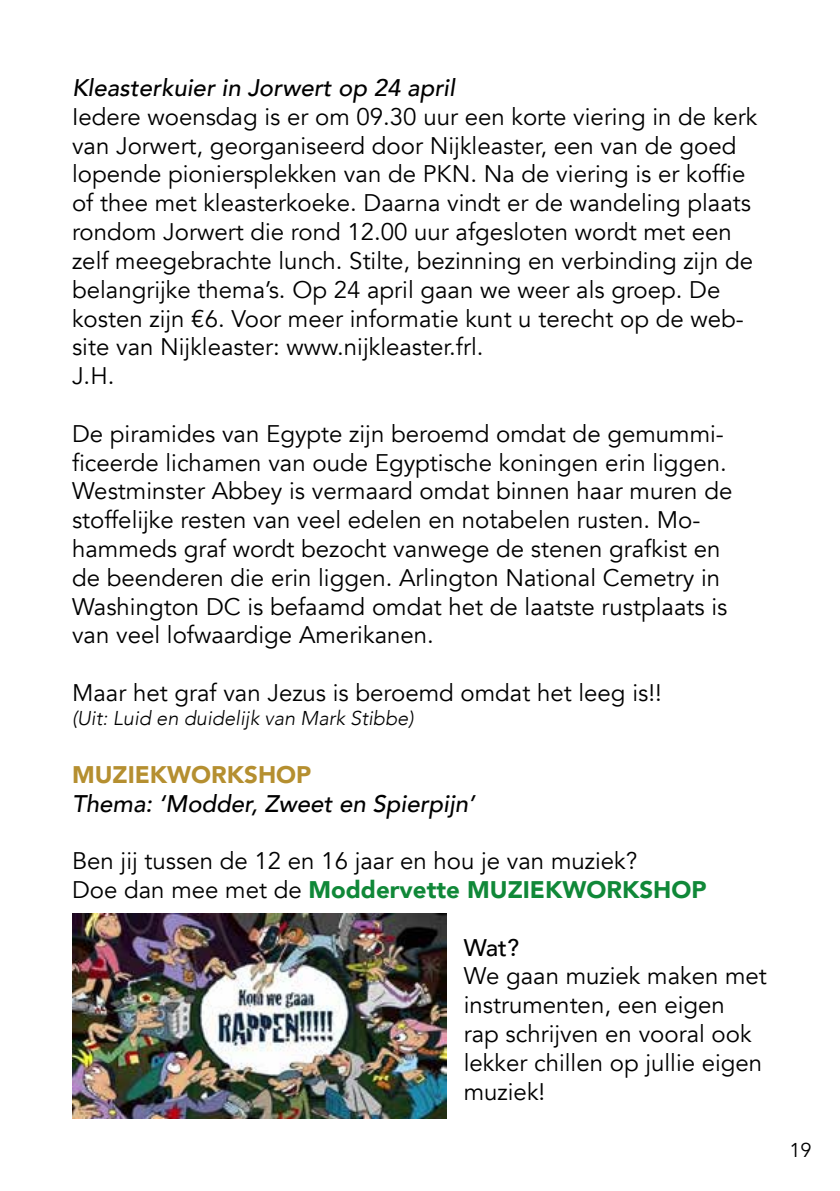
<style>
.page{position:relative;width:840px;height:1191px;background:#fff}
.page>*{position:absolute;margin:0;border:0;box-sizing:border-box;transform-origin:0 0}
.t1{font:24px/28.8px "Avenir";color:#000}
.t2{font:italic 500 24px "Avenir";color:#000}
.t3{font:900 24px "Avenir";color:#b58f30}
.t4{font:500 24px "Avenir";color:#000}
.t5{font:italic 300 20px "Avenir";color:#000}
.t6{font:20px "Avenir";color:#000}
.s1{font-weight:900;color:#108838}
</style>
<div class="page">
<img style="left:72px;top:913px;width:374px;height:206px">
<p class="t2" style="left:72px;top:73px;width:384px">Kleasterkuier in Jorwert op 24 april</p>
<p class="t1" style="left:72px;top:103px;width:686px">Iedere woensdag is er om 09.30 uur een korte viering in de kerk van Jorwert, georganiseerd door Nijkleaster, een van de goed lopende pioniersplekken van de PKN. Na de viering is er koffie of thee met kleasterkoeke. Daarna vindt er de wandeling plaats rondom Jorwert die rond 12.00 uur afgesloten wordt met een zelf meegebrachte lunch. Stilte, bezinning en verbinding zijn de belangrijke thema’s. Op 24 april gaan we weer als groep. De kosten zijn €6. Voor meer informatie kunt u terecht op de web&shy;site van Nijkleaster: www.nijkleaster.frl.<br>J.H.</p>
<p class="t1" style="left:72px;top:419px;width:661px">De piramides van Egypte zijn beroemd omdat de gemummi&shy;ficeerde lichamen van oude Egyptische koningen erin liggen.<br>Westminster Abbey is vermaard omdat binnen haar muren de stoffelijke resten van veel edelen en notabelen rusten. Mo&shy;hammeds graf wordt bezocht vanwege de stenen grafkist en de beenderen die erin liggen. Arlington National Cemetry in Washington DC is befaamd omdat het de laatste rustplaats is van veel lofwaardige Amerikanen.</p>
<p class="t1" style="left:72px;top:679px;width:590px">Maar het graf van Jezus is beroemd omdat het leeg is!!</p>
<p class="t5" style="left:72px;top:706px;width:343px">(Uit: Luid en duidelijk van Mark Stibbe)</p>
<p class="t3" style="left:72px;top:753px;width:241px">MUZIEKWORKSHOP</p>
<p class="t2" style="left:72px;top:789px;width:404px">Thema: ‘Modder, Zweet en Spierpijn’</p>
<p class="t1" style="left:72px;top:847px;width:635px">Ben jij tussen de 12 en 16 jaar en hou je van muziek?<br>Doe dan mee met de <span class="s1">Moddervette MUZIEKWORKSHOP</span></p>
<p class="t4" style="left:463px;top:926px;width:57px">Wat?</p>
<p class="t1" style="left:463px;top:962px;width:304px">We gaan muziek maken met instrumenten, een eigen<br>rap schrijven en vooral ook lekker chillen op jullie eigen muziek!</p>
<p class="t6" style="left:788px;top:1138px;width:24px">19</p>
</div>
